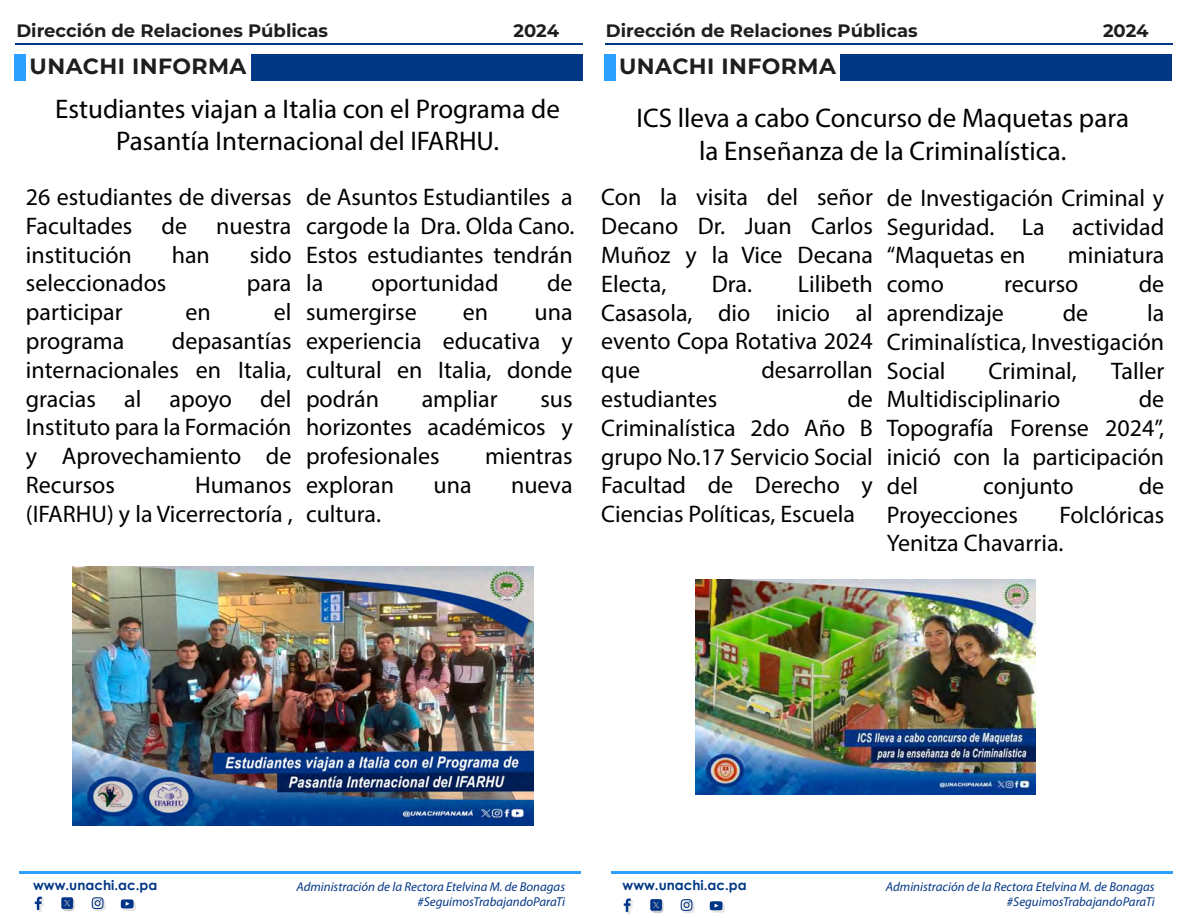
<style>
.page{position:relative;width:1188px;height:918px;background:#fff}
.page>*{position:absolute;margin:0;border:0;box-sizing:border-box;transform-origin:0 0}
.t1{font:27px/32.4px "Myriad Pro";color:#000;text-align:center}
.t2{font:24px/28.8px "Myriad Pro";color:#000;text-align:justify}
.t3{font:700 22.05px "Montserrat";letter-spacing:.02em;color:#1e1e1e}
.t4{font:700 18px "Montserrat";color:#1e1e1e}
.t5{font:700 13.5px "Century Gothic";color:#023785}
.t6{font:italic 12.9px/14.2px "Myriad Pro";color:#023785;text-align:right}
</style>
<div class="page">
<hr style="left:15px;top:43px;width:568px;height:2px;background:#023785">
<div style="left:251px;top:54px;width:331px;height:27px;background:#023785"></div>
<div style="left:15px;top:54px;width:11px;height:27px;background:#2ba0ff"></div>
<hr style="left:19px;top:871px;width:561px;height:3px;background:#2ba0ff">
<hr style="left:605px;top:43px;width:567px;height:2px;background:#023785">
<div style="left:841px;top:54px;width:331px;height:27px;background:#023785"></div>
<div style="left:604px;top:54px;width:11px;height:27px;background:#2ba0ff"></div>
<hr style="left:611px;top:871px;width:561px;height:3px;background:#2ba0ff">
<svg style="left:624px;top:898px;width:9px;height:16px"></svg>
<svg style="left:681px;top:899px;width:14px;height:14px"></svg>
<svg style="left:710px;top:901px;width:15px;height:12px"></svg>
<svg style="left:650px;top:900px;width:14px;height:13px"></svg>
<svg style="left:35px;top:897px;width:9px;height:15px"></svg>
<svg style="left:92px;top:897px;width:14px;height:14px"></svg>
<svg style="left:121px;top:899px;width:15px;height:12px"></svg>
<svg style="left:61px;top:898px;width:14px;height:13px"></svg>
<img style="left:72px;top:567px;width:462px;height:259px">
<img style="left:695px;top:580px;width:340px;height:215px">
<p class="t4" style="left:16px;top:17px;width:313px">Dirección de Relaciones Públicas</p>
<p class="t4" style="left:514px;top:18px;width:47px">2024</p>
<p class="t3" style="left:30px;top:50px;width:218px">UNACHI INFORMA</p>
<p class="t1" style="left:55px;top:92px;width:506px">Estudiantes viajan a Italia con el Programa de<br>Pasantía Internacional del IFARHU.</p>
<p class="t2" style="left:26px;top:182px;width:267px">26 estudiantes de diversas Facultades de nuestra institución</p>
<p class="t2" style="left:306px;top:182px;width:270px">de Asuntos Estudiantiles a cargode la Dra. Olda Cano.<br>Estos estudiantes tendrán la</p>
<p class="t2" style="left:172px;top:240px;width:40px">han</p>
<p class="t2" style="left:250px;top:240px;width:43px">sido</p>
<p class="t2" style="left:26px;top:269px;width:142px">seleccionados</p>
<p class="t2" style="left:247px;top:269px;width:46px">para</p>
<p class="t2" style="left:26px;top:297px;width:98px">participar</p>
<p class="t2" style="left:186px;top:297px;width:27px">en</p>
<p class="t2" style="left:274px;top:297px;width:19px">el</p>
<p class="t2" style="left:26px;top:326px;width:100px">programa</p>
<p class="t2" style="left:372px;top:269px;width:129px">oportunidad</p>
<p class="t2" style="left:547px;top:269px;width:27px">de</p>
<p class="t2" style="left:306px;top:297px;width:112px">sumergirse</p>
<p class="t2" style="left:463px;top:297px;width:27px">en</p>
<p class="t2" style="left:306px;top:297px;width:268px;text-indent:229px">una experiencia educativa y cultural en Italia, donde podrán</p>
<p class="t2" style="left:26px;top:326px;width:267px;text-indent:146px">depasantías internacionales en Italia, gracias al apoyo del Instituto para la Formación y Aprovechamiento de Recursos</p>
<p class="t2" style="left:422px;top:384px;width:77px">ampliar</p>
<p class="t2" style="left:306px;top:384px;width:268px;text-indent:234px">sus horizontes académicos y profesionales</p>
<p class="t2" style="left:485px;top:441px;width:89px">mientras</p>
<p class="t2" style="left:306px;top:470px;width:90px">exploran</p>
<p class="t2" style="left:434px;top:470px;width:40px">una</p>
<p class="t2" style="left:511px;top:470px;width:63px">nueva</p>
<p class="t2" style="left:306px;top:499px;width:77px">cultura.</p>
<p class="t2" style="left:26px;top:470px;width:268px;text-align:right">Humanos<br>(IFARHU) y la Vicerrectoría ,</p>
<p class="t4" style="left:606px;top:17px;width:313px">Dirección de Relaciones Públicas</p>
<p class="t4" style="left:1103px;top:18px;width:47px">2024</p>
<p class="t3" style="left:619px;top:50px;width:218px">UNACHI INFORMA</p>
<p class="t1" style="left:637px;top:102px;width:494px">ICS lleva a cabo Concurso de Maquetas para la Enseñanza de la Criminalística.</p>
<p class="t2" style="left:601px;top:182px;width:273px">Con la visita del señor Decano Dr. Juan Carlos Muñoz y la Vice Decana Electa,</p>
<p class="t2" style="left:887px;top:183px;width:279px">de Investigación Criminal y Seguridad. La actividad “Maquetas en</p>
<p class="t2" style="left:1068px;top:241px;width:98px">miniatura</p>
<p class="t2" style="left:601px;top:269px;width:273px;text-indent:197px">Lilibeth Casasola, dio inicio al evento Copa Rotativa 2024 que</p>
<p class="t2" style="left:887px;top:269px;width:58px">como</p>
<p class="t2" style="left:1004px;top:269px;width:76px">recurso</p>
<p class="t2" style="left:1139px;top:269px;width:27px">de</p>
<p class="t2" style="left:887px;top:298px;width:119px">aprendizaje</p>
<p class="t2" style="left:1063px;top:298px;width:27px">de</p>
<p class="t2" style="left:712px;top:269px;width:42px">Dra.</p>
<p class="t2" style="left:887px;top:298px;width:279px;text-indent:260px">la Criminalística, Investigación Social</p>
<p class="t2" style="left:761px;top:355px;width:113px">desarrollan</p>
<p class="t2" style="left:988px;top:356px;width:90px">Criminal,</p>
<p class="t2" style="left:1111px;top:356px;width:55px">Taller</p>
<p class="t2" style="left:887px;top:385px;width:175px">Multidisciplinario</p>
<p class="t2" style="left:601px;top:384px;width:273px;text-indent:246px">de Criminalística 2do Año B grupo No.17 Servicio Social Facultad de Derecho y Ciencias Políticas, Escuela</p>
<p class="t2" style="left:601px;top:384px;width:117px">estudiantes</p>
<p class="t2" style="left:887px;top:385px;width:279px;text-indent:252px">de Topografía Forense 2024”, inició con la participación del</p>
<p class="t2" style="left:983px;top:471px;width:92px">conjunto</p>
<p class="t2" style="left:1139px;top:471px;width:27px">de</p>
<p class="t2" style="left:887px;top:500px;width:133px">Proyecciones</p>
<p class="t2" style="left:887px;top:500px;width:279px;text-indent:173px">Folclóricas<br>Yenitza Chavarria.</p>
<p class="t5" style="left:33px;top:875px;width:126px">www.unachi.ac.pa</p>
<p class="t6" style="left:296px;top:880px;width:270px">Administración de la Rectora Etelvina M. de Bonagas #SeguimosTrabajandoParaTi</p>
<p class="t5" style="left:623px;top:875px;width:126px">www.unachi.ac.pa</p>
<p class="t6" style="left:886px;top:880px;width:270px">Administración de la Rectora Etelvina M. de Bonagas #SeguimosTrabajandoParaTi</p>
</div>
